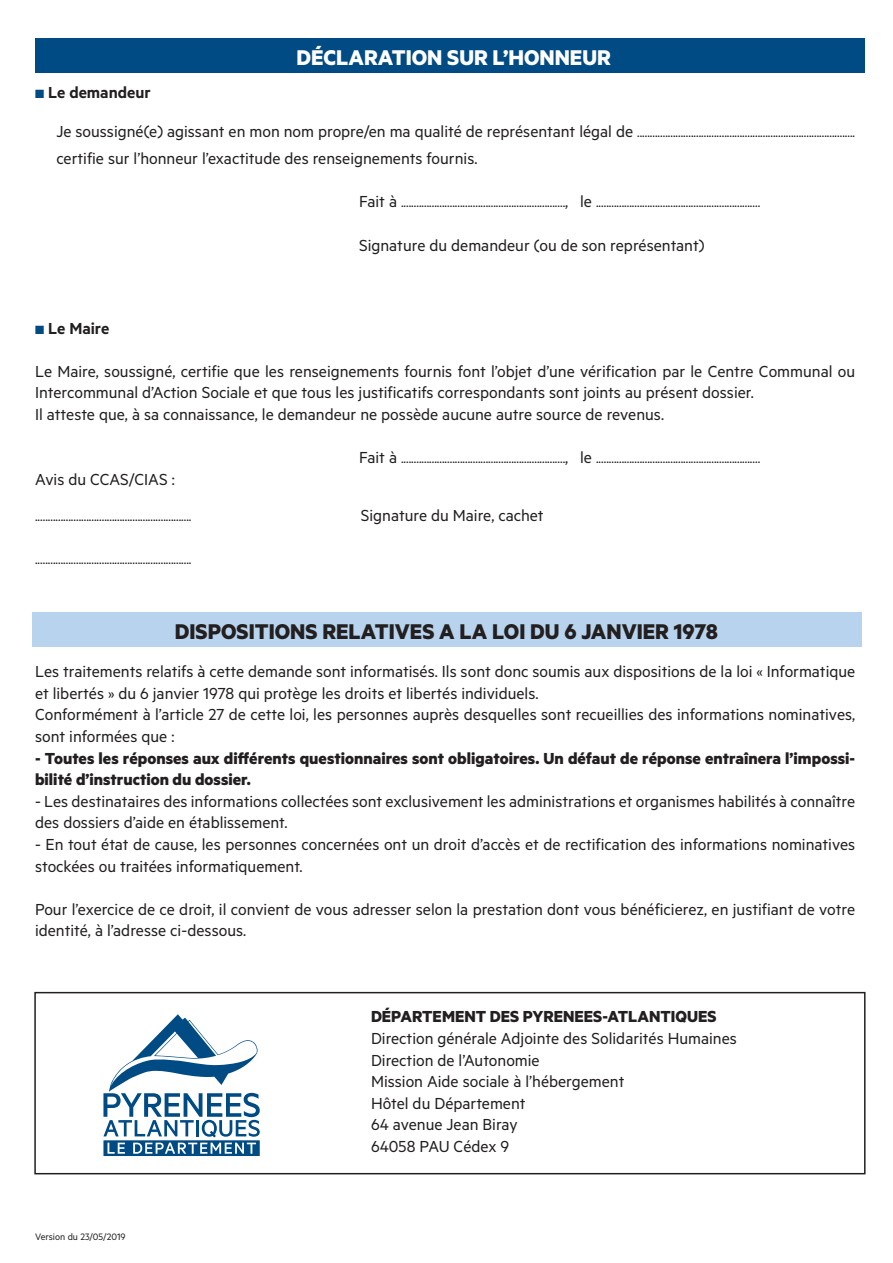
<style>
.page{position:relative;width:893px;height:1263px;background:#fff}
.page>*{position:absolute;margin:0;border:0;box-sizing:border-box;transform-origin:0 0}
.t1{font:700 24px "Metric";color:#231f20}
.t2{font:700 24px "Metric";color:#fff}
.t3{font:18px/21.6px "Metric";color:#231f20}
.t4{font:700 18px/21.6px "Metric";color:#231f20}
.t5{font:600 18px "Metric";color:#231f20}
.t6{font:15px "Metric";color:#231f20}
.t7{font:10.5px "Metric";color:#231f20}
.s1{color:#004b84}
.s2{font-size:18px}
</style>
<div class="page">
<div style="left:35px;top:38px;width:830px;height:34px;background:#004b84"></div>
<div style="left:32px;top:612px;width:829px;height:34px;background:#b8d3ed"></div>
<svg style="left:103px;top:1014px;width:157px;height:142px"></svg>
<div style="left:34px;top:992px;width:831px;height:182px;border:2px solid #231f20"></div>
<p class="t2" style="left:296px;top:42px;width:316px">DÉCLARATION SUR L’HONNEUR</p>
<p class="t5" style="left:35px;top:82px;width:117px"><span class="s1">■</span> Le demandeur</p>
<p class="t6" style="left:56px;top:124px;width:800px"><span class="s2">Je soussigné(e) agissant en mon nom propre/en ma qualité de représentant légal de</span> .....................................................................................</p>
<p class="t3" style="left:56px;top:147px;width:423px">certifie sur l’honneur l’exactitude des renseignements fournis.</p>
<p class="t6" style="left:359px;top:194px;width:403px"><span class="s2">Fait à</span> ................................................................<span class="s2">, le</span> ................................................................</p>
<p class="t3" style="left:359px;top:234px;width:347px">Signature du demandeur (ou de son représentant)</p>
<p class="t5" style="left:35px;top:317px;width:76px"><span class="s1">■</span> Le Maire</p>
<p class="t3" style="left:35px;top:360px;width:822px">Le Maire, soussigné, certifie que les renseignements fournis font l’objet d’une vérification par le Centre Communal ou<br>Intercommunal d’Action Sociale et que tous les justificatifs correspondants sont joints au présent dossier.</p>
<p class="t3" style="left:35px;top:403px;width:630px">Il atteste que, à sa connaissance, le demandeur ne possède aucune autre source de revenus.</p>
<p class="t6" style="left:359px;top:450px;width:403px"><span class="s2">Fait à</span> ................................................................<span class="s2">, le</span> ................................................................</p>
<p class="t3" style="left:35px;top:468px;width:141px">Avis du CCAS/CIAS :</p>
<p class="t6" style="left:35px;top:507px;width:158px">.............................................................</p>
<p class="t3" style="left:361px;top:504px;width:184px">Signature du Maire, cachet</p>
<p class="t6" style="left:35px;top:551px;width:158px">.............................................................</p>
<p class="t1" style="left:175px;top:616px;width:545px">DISPOSITIONS RELATIVES A LA LOI DU 6 JANVIER 1978</p>
<p class="t3" style="left:35px;top:660px;width:822px">Les traitements relatifs à cette demande sont informatisés. Ils sont donc soumis aux dispositions de la loi « Informatique et libertés » du 6 janvier 1978 qui protège les droits et libertés individuels.</p>
<p class="t3" style="left:35px;top:703px;width:822px">Conformément à l’article 27 de cette loi, les personnes auprès desquelles sont recueillies des informations nominatives, sont informées que :</p>
<p class="t4" style="left:35px;top:747px;width:822px">- Toutes les réponses aux différents questionnaires sont obligatoires. Un défaut de réponse entraînera l’impossi&shy;bilité d’instruction du dossier.</p>
<p class="t3" style="left:35px;top:790px;width:822px">- Les destinataires des informations collectées sont exclusivement les administrations et organismes habilités à connaître des dossiers d’aide en établissement.</p>
<p class="t3" style="left:35px;top:833px;width:822px">- En tout état de cause, les personnes concernées ont un droit d’accès et de rectification des informations nominatives stockées ou traitées informatiquement.</p>
<p class="t3" style="left:35px;top:898px;width:821px">Pour l’exercice de ce droit, il convient de vous adresser selon la prestation dont vous bénéficierez, en justifiant de votre identité, à l’adresse ci-dessous.</p>
<p class="t7" style="left:35px;top:1231px;width:92px">Version du 23/05/2019</p>
<p class="t4" style="left:371px;top:1005px;width:347px">DÉPARTEMENT DES PYRENEES-ATLANTIQUES</p>
<p class="t3" style="left:371px;top:1027px;width:367px">Direction générale Adjointe des Solidarités Humaines</p>
<p class="t3" style="left:371px;top:1048px;width:170px">Direction de l’Autonomie</p>
<p class="t3" style="left:371px;top:1070px;width:255px">Mission Aide sociale à l’hébergement</p>
<p class="t3" style="left:371px;top:1092px;width:156px">Hôtel du Département</p>
<p class="t3" style="left:371px;top:1113px;width:148px">64 avenue Jean Biray</p>
<p class="t3" style="left:371px;top:1135px;width:140px">64058 PAU Cédex 9</p>
</div>
